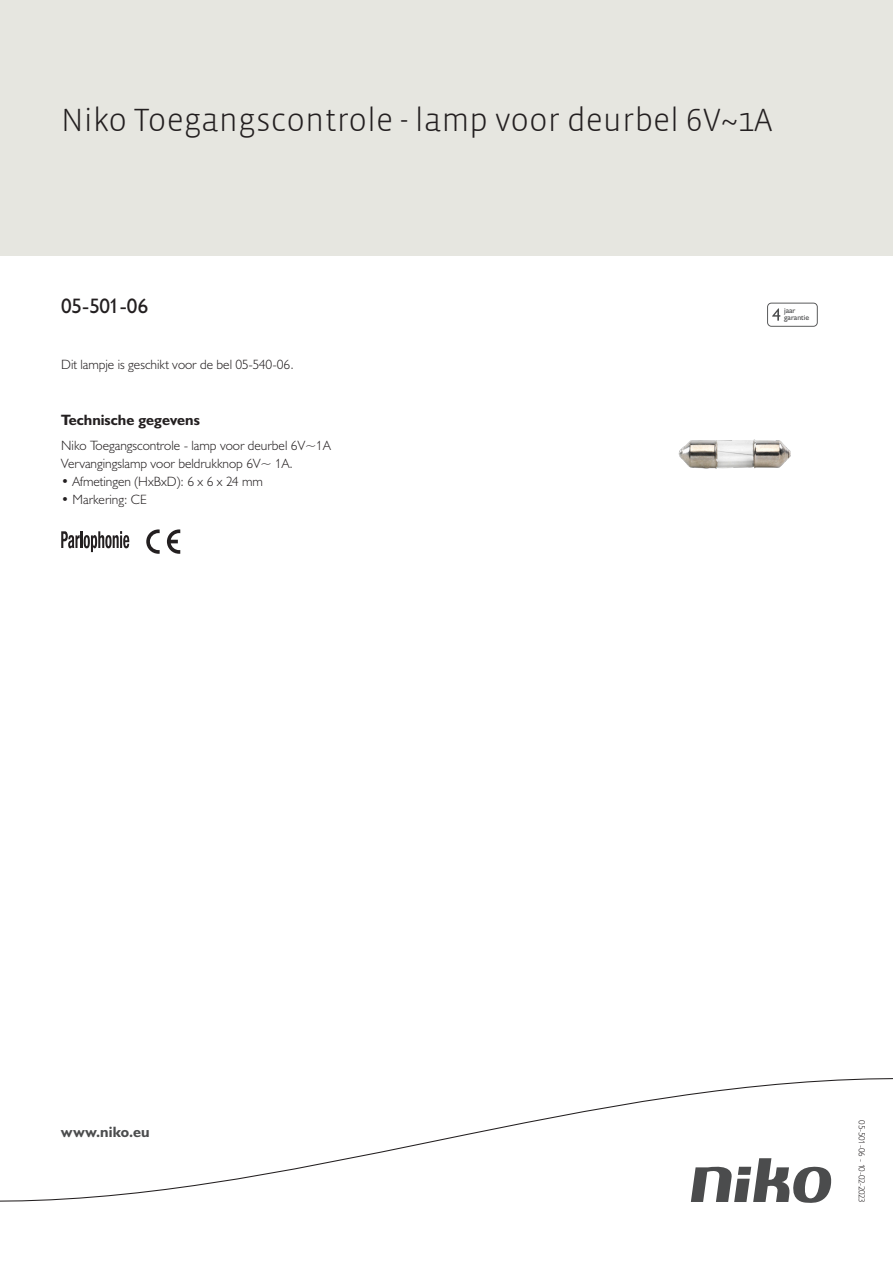
<style>
.page{position:relative;width:893px;height:1263px;background:#fff}
.page>*{position:absolute;margin:0;border:0;box-sizing:border-box;transform-origin:0 0}
.Title_datasheets{font:300 33px "Vista Sans";color:#231f20}
.Article_number{font:21px "Humanist 521 BT";letter-spacing:-.015em;color:#231f20}
.Titles_parts{font:700 15px "Humanist 521 BT";color:#231f20}
.titel_afbeelding{font:700 15px "Humanist 521 BT";letter-spacing:.005em;color:#4b4c4d}
.Platte_tekst_CAB{font:300 13.5px "Humanist 521 BT";color:#231f20}
.USP_Bullets{font:300 13.5px "Humanist 521 BT";color:#231f20}
.Revision{font:300 9px "Humanist 521 BT";letter-spacing:-.04em;color:#231f20}
.t1{font:7.8px/7.8px "Humanist 521 BT";color:#4b4c4d}
</style>
<div class="page">
<div style="left:0;top:0;width:893px;height:255px;background:#e6e6e0"></div>
<svg style="left:61px;top:531px;width:68px;height:21px"></svg>
<svg style="left:167px;top:529px;width:13px;height:25px"></svg>
<svg style="left:146px;top:529px;width:14px;height:25px"></svg>
<svg style="left:767px;top:303px;width:51px;height:24px"></svg>
<svg style="left:0;top:1078px;width:893px;height:125px"></svg>
<img style="left:678px;top:439px;width:113px;height:30px">
<p class="Title_datasheets" style="left:61px;top:100px;width:713px">Niko Toegangscontrole - lamp voor deurbel 6V~1A</p>
<p class="Article_number" style="left:61px;top:293px;width:89px">05-501-06</p>
<p class="Platte_tekst_CAB" style="left:61px;top:356px;width:234px">Dit lampje is geschikt voor de bel 05-540-06.</p>
<p class="Titles_parts" style="left:61px;top:411px;width:140px">Technische gegevens</p>
<p class="Platte_tekst_CAB" style="left:61px;top:437px;width:271px">Niko Toegangscontrole - lamp voor deurbel 6V~1A</p>
<p class="Platte_tekst_CAB" style="left:61px;top:455px;width:233px">Vervangingslamp voor beldrukknop 6V~ 1A.</p>
<p class="USP_Bullets" style="left:61px;top:473px;width:203px">• Afmetingen (HxBxD): 6 x 6 x 24 mm</p>
<p class="USP_Bullets" style="left:61px;top:491px;width:87px">• Markering: CE</p>
<p class="t1" style="left:784px;top:306px;width:27px">jaar garantie</p>
<p class="titel_afbeelding" style="left:61px;top:1122px;width:90px">www.niko.eu</p>
<p class="Revision" style="left:868px;top:1120px;width:84px;rotate:90deg">05-501-06 - 10-02-2023</p>
</div>
